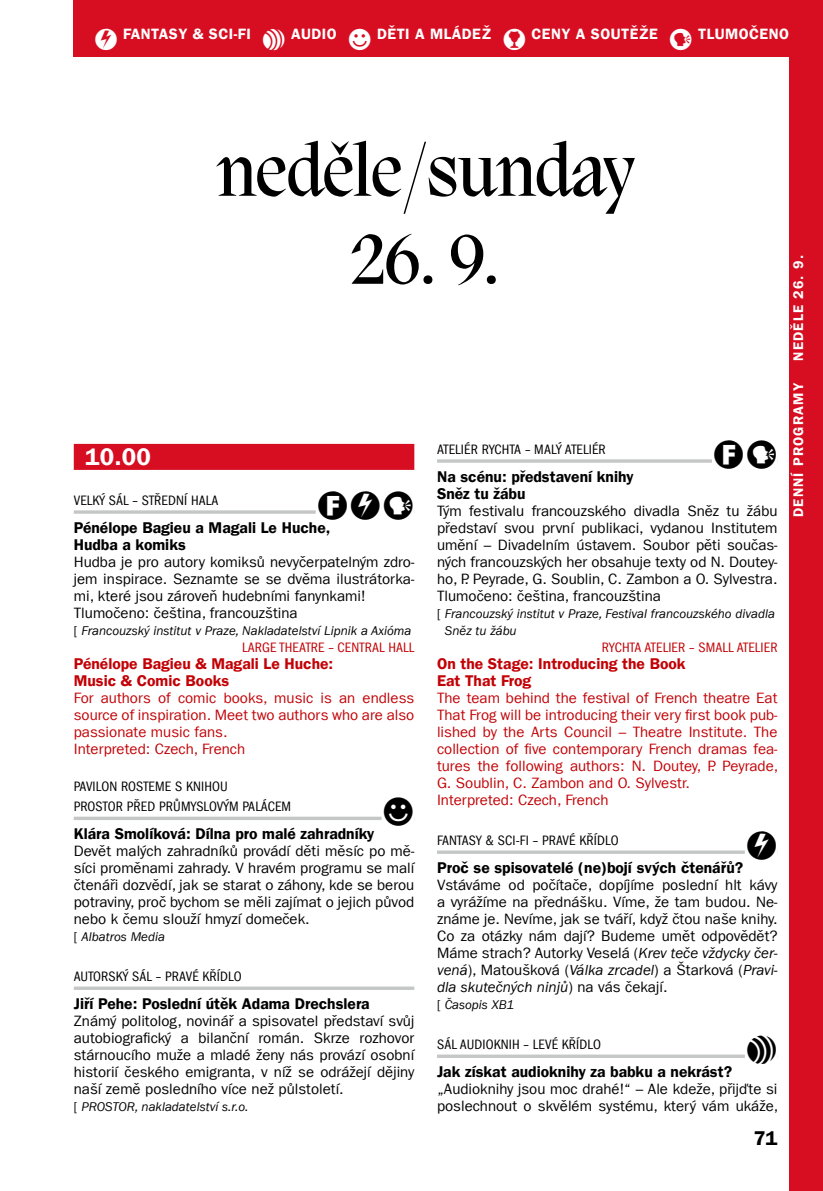
<style>
.page{position:relative;width:823px;height:1191px;background:#fff}
.page>*{position:absolute;margin:0;border:0;box-sizing:border-box;transform-origin:0 0}
.t1{font:500 72px "Migra";letter-spacing:-.015em;color:#000}
.t2{font:24px "Franklin Gothic LT Com Dm";color:#fff}
.t3{font:20px "PIKTO21";color:#000}
.t4{font:20px "Franklin Gothic LT Com Dm";color:#000}
.t5{font:15.6px/17px "Franklin Gothic LT Com Dm";color:#000}
.t6{font:15.6px/17px "Franklin Gothic LT Com Dm";color:#c20206}
.t7{font:15px/17px "Franklin Gothic LT Com";color:#000;text-align:justify}
.t8{font:15px/17px "Franklin Gothic LT Com";color:#c20206}
.t9{font:15px "Franklin Gothic LT Com Dm";letter-spacing:.03em;color:#fff}
.t10{font:condensed 14px/20px "Franklin Gothic LT Com";letter-spacing:.01em;color:#000}
.t11{font:condensed 14px "Franklin Gothic LT Com";letter-spacing:.01em;color:#c20206}
.t12{font:14px "Franklin Gothic LT Com Dm";letter-spacing:.08em;color:#fff}
.t13{font:italic 13px/17px "Franklin Gothic LT Com";color:#000}
.s1{font-family:"PIKTO21"}
.s2{font-style:normal}
.s3{font-style:italic}
</style>
<div class="page">
<div style="left:788px;top:0;width:34px;height:1191px;background:#d70e22"></div>
<div style="left:74px;top:0;width:748px;height:57px;background:#d70e22"></div>
<div style="left:74px;top:444px;width:340px;height:26px;background:#d70e22"></div>
<svg style="left:74px;top:510px;width:241px;height:4px"></svg>
<svg style="left:74px;top:816px;width:307px;height:4px"></svg>
<svg style="left:74px;top:986px;width:340px;height:4px"></svg>
<hr style="left:437px;top:459px;width:340px;height:4px;background:#cdcece">
<div style="left:711px;top:457px;width:66px;height:10px;background:#fff"></div>
<svg style="left:437px;top:850px;width:307px;height:4px"></svg>
<svg style="left:437px;top:1054px;width:307px;height:4px"></svg>
<p class="t9" style="left:93px;top:25px;width:696px"><span class="s1">5</span> FANTASY &amp; SCI-FI <span class="s1">6</span> AUDIO <span class="s1">7</span> DĚTI A MLÁDEŽ <span class="s1">8</span> CENY A SOUTĚŽE <span class="s1">0</span> TLUMOČENO</p>
<h1 class="t1" style="left:217px;top:120px;width:418px">neděle/sunday</h1>
<h1 class="t1" style="left:351px;top:208px;width:149px">26. 9.</h1>
<h2 class="t2" style="left:85px;top:442px;width:67px">10.00</h2>
<p class="t10" style="left:74px;top:490px;width:143px">VELKÝ SÁL – STŘEDNÍ HALA</p>
<h3 class="t3" style="left:315px;top:486px;width:100px">150</h3>
<p class="t5" style="left:74px;top:519px;width:258px">Pénélope Bagieu a Magali Le Huche,<br>Hudba a komiks</p>
<p class="t7" style="left:74px;top:553px;width:342px;text-align:left">Hudba je pro autory komiksů nevyčerpatelným zdro&shy;jem inspirace. Seznamte se se dvěma ilustrátorka&shy;mi, které jsou zároveň hudebními fanynkami!<br>Tlumočeno: čeština, francouzština</p>
<p class="t13" style="left:74px;top:622px;width:339px"><span class="s2">[</span> Francouzský institut v Praze, Nakladatelství Lipnik a Axióma</p>
<p class="t11" style="left:242px;top:639px;width:117px">LARGE THEATRE – CENTRA</p>
<p class="t11" style="left:379px;top:639px;width:37px">L HALL</p>
<p class="t6" style="left:74px;top:655px;width:261px">Pénélope Bagieu &amp; Magali Le Huche:<br>Music &amp; Comic Books</p>
<p class="t8" style="left:74px;top:689px;width:342px">For authors of comic books, music is an endless source of inspiration. Meet two authors who are also passionate music fans.<br>Interpreted: Czech, French</p>
<p class="t10" style="left:74px;top:776px;width:153px">PAVILON ROSTEME S KNIH OU<br>PRO STOR</p>
<p class="t10" style="left:127px;top:796px;width:161px">PŘED PRŮMYSLOV ÝM PA LÁCEM</p>
<h3 class="t3" style="left:381px;top:792px;width:34px">7</h3>
<p class="t5" style="left:74px;top:825px;width:302px">Klára Smolíková: Dílna pro malé zahradníky</p>
<p class="t7" style="left:74px;top:842px;width:342px">Devět malých zahradníků provádí děti měsíc po mě&shy;síci proměnami zahrady. V hravém programu se malí čtenáři dozvědí, jak se starat o záhony, kde se berou potraviny, proč bychom se měli zajímat o jejich původ nebo k čemu slouží hmyzí domeček.</p>
<p class="t13" style="left:74px;top:928px;width:93px"><span class="s2">[</span> Albatros Media</p>
<p class="t10" style="left:74px;top:966px;width:168px">AUTORSKÝ SÁL – PRAV É KŘÍDLO</p>
<p class="t5" style="left:74px;top:995px;width:297px">Jiří Pehe: Poslední útěk Adama Drechslera</p>
<p class="t7" style="left:74px;top:1012px;width:342px">Známý politolog, novinář a spisovatel představí svůj autobiografický a bilanční román. Skrze rozhovor stárnoucího muže a mladé ženy nás provází osobní historií českého emigranta, v níž se odrážejí dějiny naší země posledního více než půlstoletí.</p>
<p class="t13" style="left:74px;top:1098px;width:176px"><span class="s2">[</span> PROSTOR, nakladatelství s.r.o.</p>
<p class="t10" style="left:437px;top:439px;width:170px">ATELIÉ R RYCHTA – MALÝ ATELIÉ R</p>
<h3 class="t3" style="left:711px;top:435px;width:67px">10</h3>
<p class="t5" style="left:437px;top:468px;width:198px">Na scénu: představení knihy<br>Sněz tu žábu</p>
<p class="t7" style="left:437px;top:502px;width:342px">Tým festivalu francouzského divadla Sněz tu žábu představí svou první publikaci, vydanou Institutem umění – Divadelním ústavem. Soubor pěti součas&shy;ných francouzských her obsahuje texty od N. Doutey&shy;ho, P. Peyrade, G. Soublin, C. Zambon a O. Sylvestra.<br>Tlumočeno: čeština, francouzština</p>
<p class="t13" style="left:444px;top:605px;width:331px;text-indent:-8px"><span class="s2">[</span> Francouzský institut v Praze, Festival francouzského divadla<br>Sněz tu žábu</p>
<p class="t11" style="left:601px;top:639px;width:177px">RYCHTA ATELIE R – SMALL ATELIE R</p>
<p class="t6" style="left:437px;top:655px;width:250px">On the Stage: Introducing the Book<br>Eat That Frog</p>
<p class="t8" style="left:437px;top:689px;width:342px">The team behind the festival of French theatre Eat That Frog will be introducing their very first book pub&shy;lished by the Arts Council – Theatre Institute. The collection of five contemporary French dramas fea&shy;tures the following authors: N. Doutey, P. Peyrade, G. Soublin, C. Zambon and O. Sylvestr.<br>Interpreted: Czech, French</p>
<p class="t10" style="left:437px;top:830px;width:179px">FANTASY &amp; SCI -FI – PRAV É KŘÍDLO</p>
<h3 class="t3" style="left:744px;top:826px;width:34px">5</h3>
<p class="t5" style="left:437px;top:859px;width:307px">Proč se spisovatelé (ne)bojí svých čtenářů?</p>
<p class="t7" style="left:437px;top:876px;width:342px">Vstáváme od počítače, dopíjíme poslední hlt kávy a vyrážíme na přednášku. Víme, že tam budou. Ne&shy;známe je. Nevíme, jak se tváří, když čtou naše knihy.<br>Co za otázky nám dají? Budeme umět odpovědět?<br>Máme strach? Autorky Veselá (<span class="s3">Krev teče vždycky čer&shy;vená</span>), Matoušková (<span class="s3">Válka zrcadel</span>) a Štarková (<span class="s3">Pravi&shy;dla skutečných ninjů</span>) na vás čekají.</p>
<p class="t13" style="left:437px;top:996px;width:79px"><span class="s2">[</span> Časopis XB1</p>
<p class="t10" style="left:437px;top:1034px;width:161px">SÁL AUDI OKNIH – LEVÉ KŘÍDLO</p>
<h3 class="t3" style="left:744px;top:1030px;width:34px">6</h3>
<p class="t5" style="left:437px;top:1063px;width:296px">Jak získat audioknihy za babku a nekrást?</p>
<p class="t7" style="left:437px;top:1080px;width:342px">„Audioknihy jsou moc drahé!“ – Ale kdeže, přijďte si poslechnout o skvělém systému, který vám ukáže,</p>
<h3 class="t4" style="left:753px;top:1126px;width:25px">71</h3>
<p class="t12" style="left:789px;top:360px;width:107px;rotate:-90deg">NEDĚLE 26. 9.</p>
<p class="t12" style="left:789px;top:517px;width:135px;rotate:-90deg">DENNÍ PROGRAMY</p>
</div>
